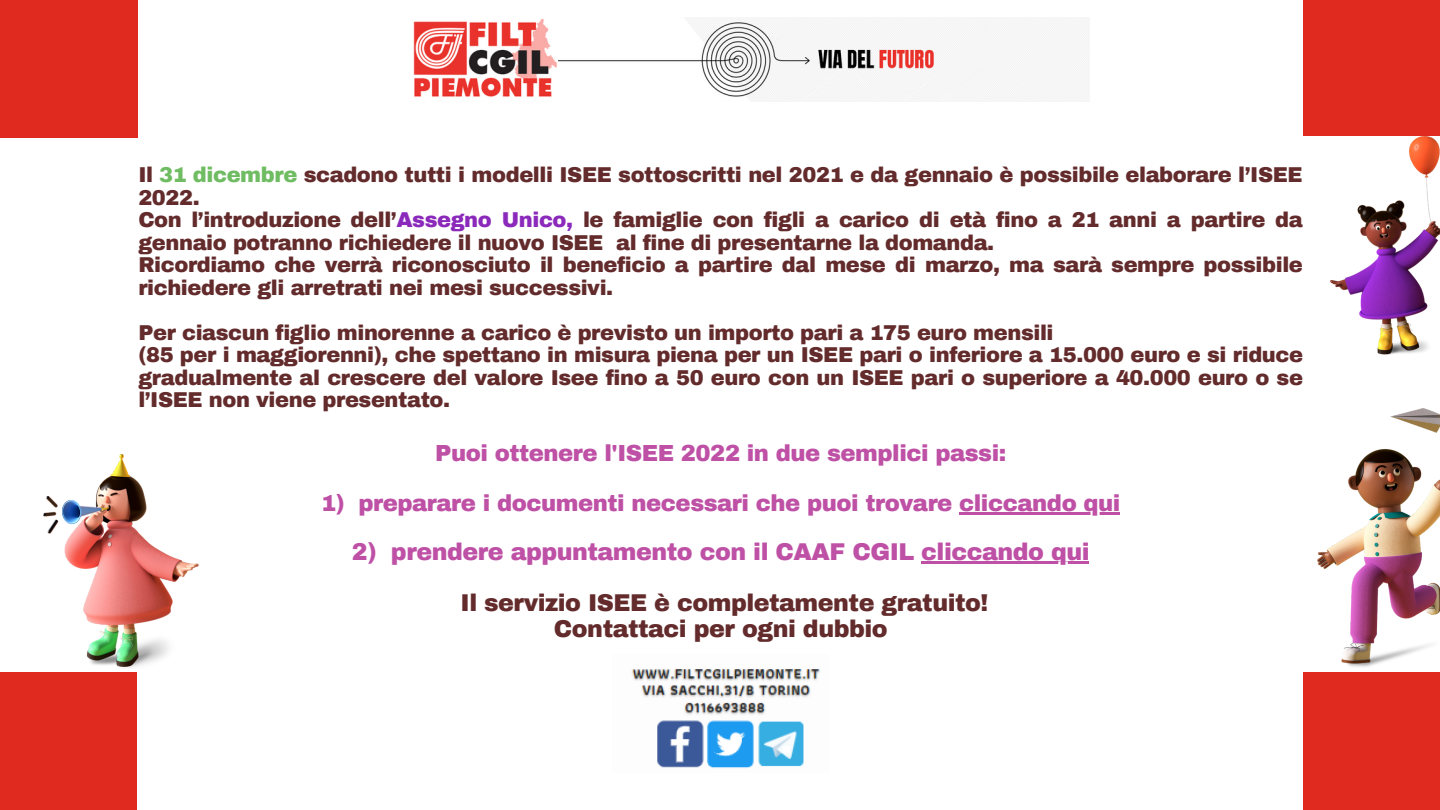
<style>
.page{position:relative;width:1440px;height:810px;background:#fff}
.page>*{position:absolute;margin:0;border:0;box-sizing:border-box;transform-origin:0 0}
.t1{font:900 23.8px "Archivo";letter-spacing:-.02em;color:#632b2b}
.t2{font:900 23.8px "Archivo";letter-spacing:-.02em;color:#be50a5}
.t3{font:900 22.8px "Archivo";letter-spacing:-.02em;color:#be50a5}
.t4{font:900 21px/22.5px "Archivo";letter-spacing:-.02em;color:#632b2b}
.s1{color:#6fbc62}
.s2{color:#8b29bb}
</style>
<div class="page">
<img style="left:1318px;top:409px;width:122px;height:258px">
<img style="left:43px;top:455px;width:156px;height:213px">
<hr style="left:959px;top:512px;width:161px;height:3px;background:#be50a5">
<hr style="left:921px;top:562px;width:168px;height:2px;background:#be50a5">
<img style="left:1330px;top:137px;width:110px;height:218px">
<img style="left:413px;top:18px;width:677px;height:84px">
<div style="left:0;top:0;width:138px;height:138px;background:#e12a1f"></div>
<div style="left:1303px;top:0;width:137px;height:136px;background:#e12a1f"></div>
<div style="left:0;top:672px;width:137px;height:138px;background:#e12a1f"></div>
<div style="left:1303px;top:672px;width:137px;height:138px;background:#e12a1f"></div>
<img style="left:632px;top:669px;width:188px;height:99px">
<div style="left:725px;top:741px;width:11px;height:10px;background:#fff;border-radius:50%"></div>
<div style="left:783px;top:746px;width:7px;height:7px;background:#fff"></div>
<p class="t4" style="left:138px;top:164px;width:1166px">Il <span class="s1">31 dicembre</span> scadono tutti i modelli ISEE sottoscritti nel 2021 e da gennaio è possibile elaborare l’ISEE<br>2022.</p>
<p class="t4" style="left:138px;top:209px;width:1166px">Con l’introduzione dell’<span class="s2">Assegno Unico,</span> le famiglie con figli a carico di età fino a 21 anni a partire da gennaio potranno richiedere il nuovo ISEE al fine di presentarne la domanda.</p>
<p class="t4" style="left:138px;top:254px;width:1166px">Ricordiamo che verrà riconosciuto il beneficio a partire dal mese di marzo, ma sarà sempre possibile richiedere gli arretrati nei mesi successivi.</p>
<p class="t4" style="left:138px;top:322px;width:917px">Per ciascun figlio minorenne a carico è previsto un importo pari a 175 euro mensili</p>
<p class="t4" style="left:138px;top:344px;width:1166px;text-align:justify">(85 per i maggiorenni), che spettano in misura piena per un ISEE pari o inferiore a 15.000 euro e si riduce gradualmente al crescere del valore Isee fino a 50 euro con un ISEE pari o superiore a 40.000 euro o se l’ISEE non viene presentato.</p>
<p class="t3" style="left:435px;top:441px;width:573px">Puoi ottenere l'ISEE 2022 in due semplici passi:</p>
<p class="t3" style="left:321px;top:491px;width:801px">1) preparare i documenti necessari che puoi trovare cliccando qui</p>
<p class="t2" style="left:352px;top:539px;width:739px">2) prendere appuntamento con il CAAF CGIL cliccando qui</p>
<p class="t1" style="left:461px;top:590px;width:529px">Il servizio ISEE è completamente gratuito!</p>
<p class="t1" style="left:554px;top:616px;width:335px">Contattaci per ogni dubbio</p>
</div>
